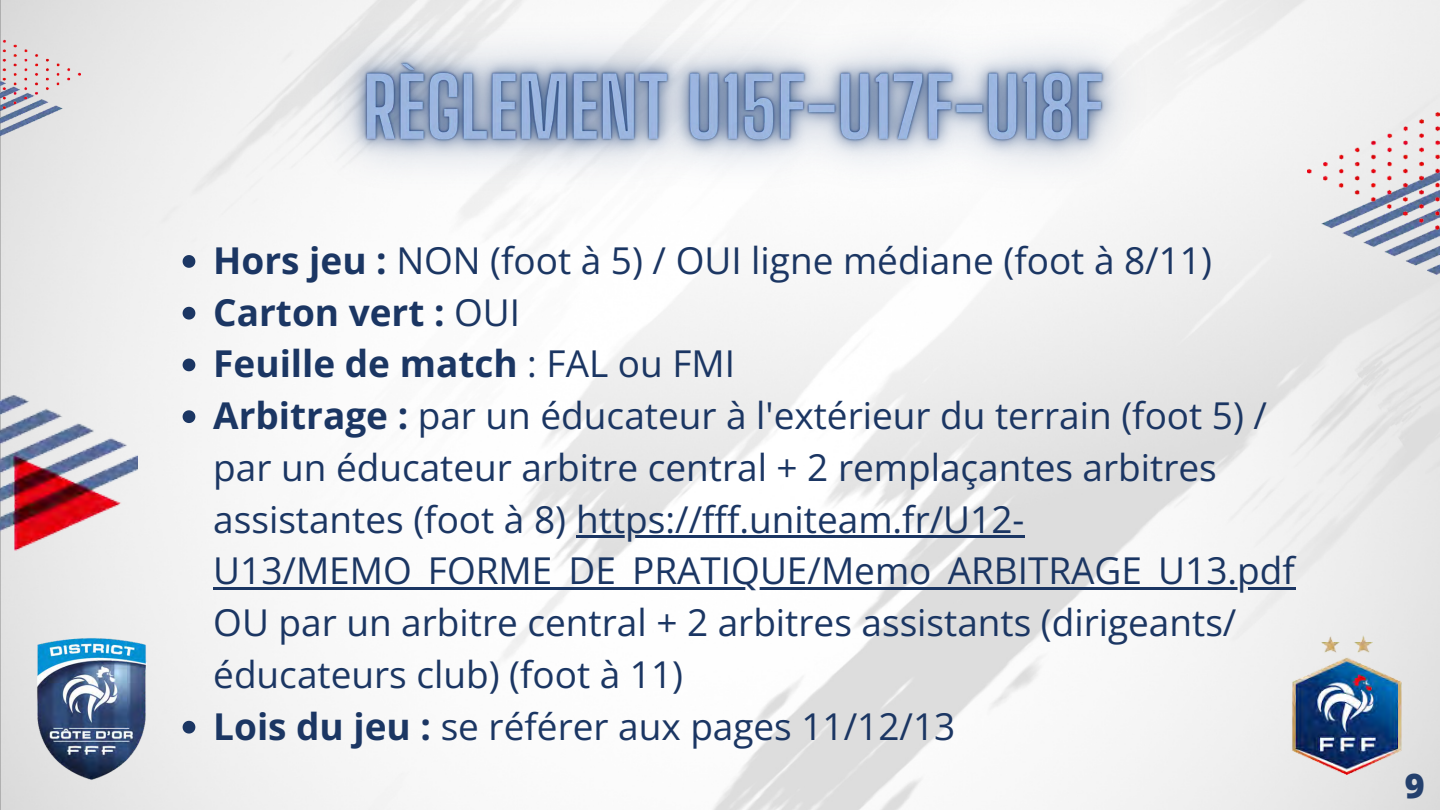
<style>
.page{position:relative;width:1440px;height:810px;background:#fff}
.page>*{position:absolute;margin:0;border:0;box-sizing:border-box;transform-origin:0 0}
.t1{font:37px/51.7px "Open Sans";color:#1b3663}
.t2{font:700 37px "Open Sans";color:#1b3663}
.t3{font:800 34px "Open Sans";color:#24406d}
.s1{font-weight:700}
.s2{font-weight:400}
</style>
<div class="page">
<img style="left:0;top:0;width:1440px;height:810px">
<img style="left:271px;top:0;width:925px;height:248px">
<img style="left:0;top:113px;width:63px;height:30px">
<img style="left:0;top:35px;width:80px;height:78px">
<img style="left:0;top:381px;width:137px;height:170px">
<img style="left:1321px;top:230px;width:118px;height:45px">
<img style="left:1308px;top:113px;width:131px;height:117px">
<svg style="left:183px;top:255px;width:12px;height:13px"></svg>
<svg style="left:183px;top:307px;width:12px;height:13px"></svg>
<svg style="left:183px;top:359px;width:12px;height:12px"></svg>
<svg style="left:183px;top:410px;width:12px;height:13px"></svg>
<hr style="left:576px;top:535px;width:449px;height:3px;background:#1b3663">
<hr style="left:213px;top:587px;width:1083px;height:3px;background:#1b3663">
<img style="left:0;top:561px;width:301px;height:249px">
<img style="left:1258px;top:619px;width:178px;height:165px">
<p class="t1" style="left:213px;top:234px;width:1000px"><span class="s1">Hors jeu :</span> NON (foot à 5) / OUI ligne médiane (foot à 8/11)</p>
<p class="t2" style="left:213px;top:286px;width:309px">Carton vert : <span class="s2">OUI</span></p>
<p class="t2" style="left:213px;top:338px;width:523px">Feuille de match <span class="s2">: FAL ou FMI</span></p>
<p class="t1" style="left:213px;top:389px;width:1083px"><span class="s1">Arbitrage :</span> par un éducateur à l'extérieur du terrain (foot 5) / par un éducateur arbitre central + 2 remplaçantes arbitres assistantes (foot à 8) https://fff.uniteam.fr/U12- U13/MEMO_FORME_DE_PRATIQUE/Memo_ARBITRAGE_U13.pdf OU par un arbitre central + 2 arbitres assistants (dirigeants/ éducateurs club) (foot à 11)</p>
<p class="t1" style="left:213px;top:699px;width:744px"><span class="s1">Lois du jeu :</span> se référer aux pages 11/12/13</p>
<p class="t3" style="left:1405px;top:761px;width:21px">9</p>
</div>
